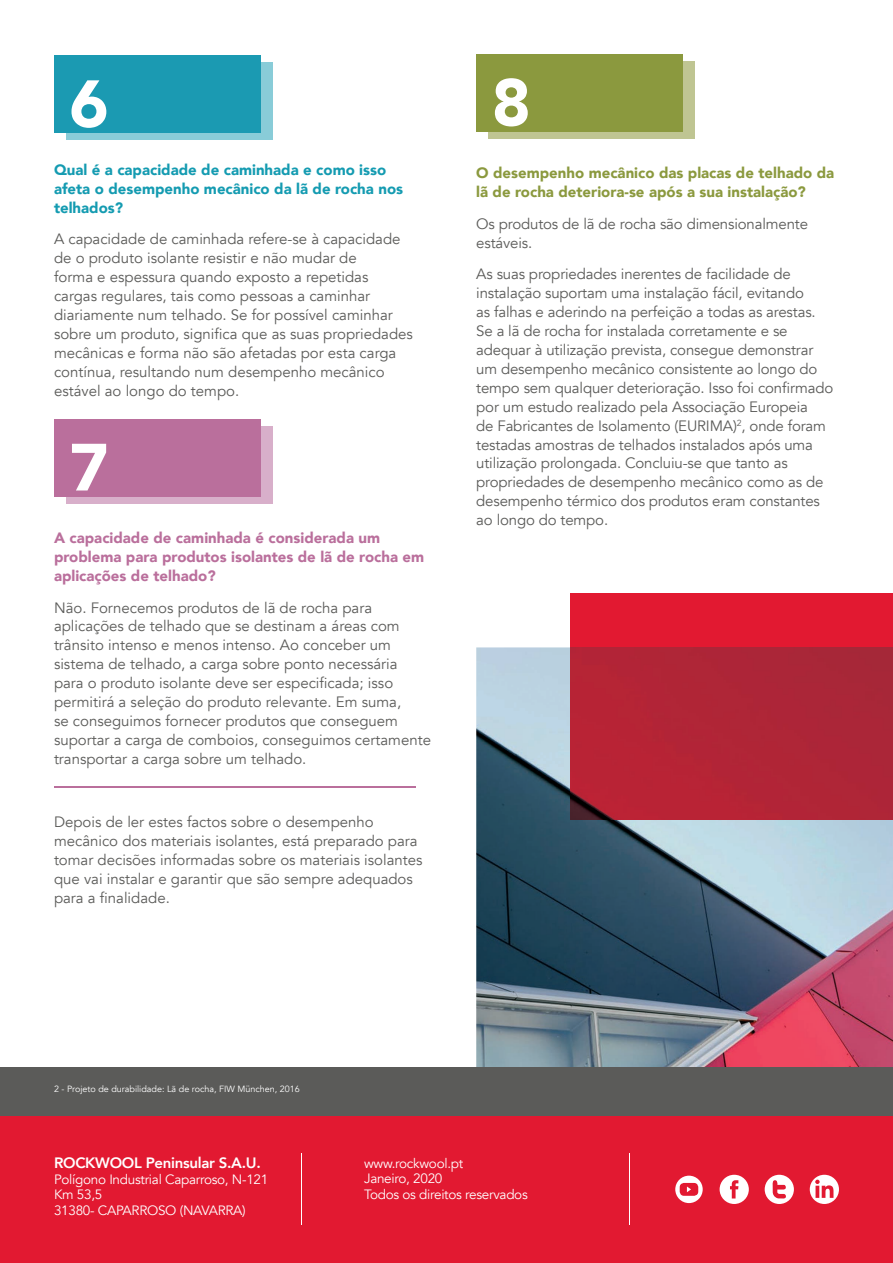
<style>
.page{position:relative;width:893px;height:1263px;background:#fff}
.page>*{position:absolute;margin:0;border:0;box-sizing:border-box;transform-origin:0 0}
.t1{font:900 66px "Avenir";color:#fff}
.t2{font:15px/18.9px "Avenir";color:#5b5b59}
.t3{font:900 15px/18.9px "Avenir";color:#ba6f9c}
.t4{font:900 15px/18.9px "Avenir";color:#149bb1}
.t5{font:900 15px/18.9px "Avenir";color:#8b993e}
.t6{font:800 15px "Avenir";letter-spacing:-.02em;color:#fff}
.t7{font:13.5px/15.8px "Avenir";letter-spacing:-.02em;color:#fff}
.t8{font:9px "Avenir";color:#fff}
</style>
<div class="page">
<img style="left:476px;top:647px;width:104px;height:420px">
<img style="left:580px;top:820px;width:313px;height:247px">
<div style="left:0;top:1067px;width:893px;height:54px;background:#5b5b59"></div>
<div style="left:0;top:1116px;width:893px;height:147px;background:#e21931"></div>
<div style="left:66px;top:426px;width:207px;height:78px;background:#d8afca"></div>
<div style="left:54px;top:419px;width:206px;height:77px;background:#ba6f9c"></div>
<div style="left:489px;top:62px;width:206px;height:77px;background:#bfc592"></div>
<div style="left:476px;top:54px;width:206px;height:77px;background:#8b993e"></div>
<div style="left:571px;top:593px;width:322px;height:54px;background:#e21931"></div>
<img style="left:571px;top:647px;width:322px;height:173px">
<div style="left:66px;top:63px;width:207px;height:77px;background:#89ccd8"></div>
<div style="left:54px;top:55px;width:206px;height:77px;background:#1b9ab2"></div>
<hr style="left:54px;top:786px;width:362px;height:2px;background:#ba6f9c">
<hr style="left:302px;top:1153px;width:1px;height:72px;background:#fff">
<hr style="left:629px;top:1153px;width:1px;height:72px;background:#fff">
<svg style="left:720px;top:1175px;width:29px;height:29px"></svg>
<svg style="left:765px;top:1175px;width:29px;height:29px"></svg>
<svg style="left:810px;top:1175px;width:29px;height:29px"></svg>
<svg style="left:675px;top:1176px;width:28px;height:27px"></svg>
<div style="left:680px;top:1183px;width:18px;height:13px;background:#e21931;border-radius:4px"></div>
<svg style="left:687px;top:1186px;width:4px;height:6px"></svg>
<h1 class="t1" style="left:70px;top:48px;width:41px">6</h1>
<p class="t4" style="left:54px;top:160px;width:351px">Qual é a capacidade de caminhada e como isso afeta o desempenho mecânico da lã de rocha nos telhados?</p>
<p class="t2" style="left:54px;top:230px;width:360px">A capacidade de caminhada refere-se à capacidade de o produto isolante resistir e não mudar de<br>forma e espessura quando exposto a repetidas cargas regulares, tais como pessoas a caminhar diariamente num telhado. Se for possível caminhar sobre um produto, significa que as suas propriedades mecânicas e forma não são afetadas por esta carga contínua, resultando num desempenho mecânico estável ao longo do tempo.</p>
<h1 class="t1" style="left:70px;top:411px;width:41px">7</h1>
<p class="t3" style="left:54px;top:528px;width:372px">A capacidade de caminhada é considerada um problema para produtos isolantes de lã de rocha em aplicações de telhado?</p>
<p class="t2" style="left:54px;top:598px;width:378px">Não. Fornecemos produtos de lã de rocha para aplicações de telhado que se destinam a áreas com trânsito intenso e menos intenso. Ao conceber um sistema de telhado, a carga sobre ponto necessária para o produto isolante deve ser especificada; isso permitirá a seleção do produto relevante. Em suma,<br>se conseguimos fornecer produtos que conseguem suportar a carga de comboios, conseguimos certamente transportar a carga sobre um telhado.</p>
<p class="t2" style="left:54px;top:813px;width:370px">Depois de ler estes factos sobre o desempenho mecânico dos materiais isolantes, está preparado para tomar decisões informadas sobre os materiais isolantes que vai instalar e garantir que são sempre adequados para a finalidade.</p>
<h1 class="t1" style="left:492px;top:46px;width:41px">8</h1>
<p class="t5" style="left:476px;top:163px;width:360px">O desempenho mecânico das placas de telhado da lã de rocha deteriora-se após a sua instalação?</p>
<p class="t2" style="left:476px;top:214px;width:333px">Os produtos de lã de rocha são dimensionalmente estáveis.</p>
<p class="t2" style="left:476px;top:265px;width:359px">As suas propriedades inerentes de facilidade de instalação suportam uma instalação fácil, evitando<br>as falhas e aderindo na perfeição a todas as arestas.<br>Se a lã de rocha for instalada corretamente e se adequar à utilização prevista, consegue demonstrar um desempenho mecânico consistente ao longo do tempo sem qualquer deterioração. Isso foi confirmado por um estudo realizado pela Associação Europeia<br>de Fabricantes de Isolamento (EURIMA)<sup>2</sup>, onde foram testadas amostras de telhados instalados após uma utilização prolongada. Concluiu-se que tanto as propriedades de desempenho mecânico como as de desempenho térmico dos produtos eram constantes ao longo do tempo.</p>
<p class="t8" style="left:54px;top:1083px;width:247px">2 - Projeto de durabilidade: Lã de rocha, FIW München, 2016</p>
<p class="t6" style="left:54px;top:1151px;width:208px">ROCKWOOL Peninsular S.A.U.</p>
<p class="t7" style="left:54px;top:1171px;width:216px">Polígono Industrial Caparroso, N-121<br>Km 53,5<br>31380- CAPARROSO (NAVARRA)</p>
<p class="t7" style="left:364px;top:1155px;width:165px">www.rockwool.pt<br>Janeiro, 2020<br>Todos os direitos reservados</p>
</div>
